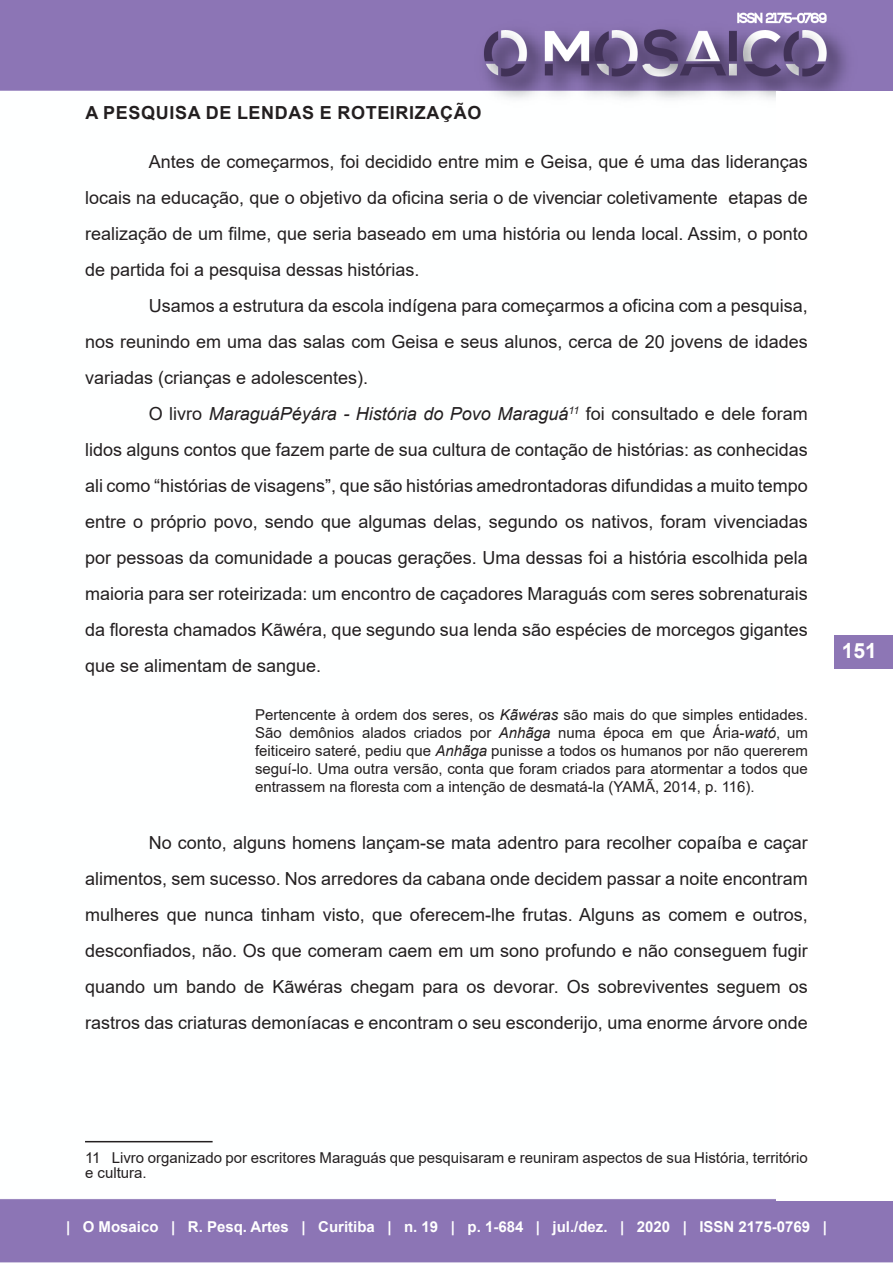
<style>
.page{position:relative;width:893px;height:1263px;background:#fff}
.page>*{position:absolute;margin:0;border:0;box-sizing:border-box;transform-origin:0 0}
.t1{font:700 21px "Arial";color:#fff}
.Corpo{font:18px/36px "Arial";color:#231f20;text-align:justify}
.Título_2{font:700 18px "Arial";letter-spacing:.035em;color:#231f20}
.citação{font:15px/18px "Arial";color:#231f20;text-align:justify}
.nota_rodape{font:15px/15px "Arial";color:#231f20}
.t2{font:700 15px "Arial";color:#fff}
.s1{font-style:italic}
</style>
<div class="page">
<img style="left:0;top:0;width:893px;height:1263px">
<div style="left:777px;top:92px;width:116px;height:1109px;background:#fff"></div>
<div style="left:834px;top:635px;width:59px;height:33px;background:#8d76b5"></div>
<hr style="left:85px;top:1141px;width:128px;height:1px;background:#231f20">
<p class="Título_2" style="left:85px;top:100px;width:397px">A PESQUISA DE LENDAS E ROTEIRIZAÇÃO</p>
<p class="Corpo" style="left:85px;top:144px;width:724px;text-indent:64px">Antes de começarmos, foi decidido entre mim e Geisa, que é uma das lideranças locais na educação, que o objetivo da oficina seria o de vivenciar coletivamente etapas de realização de um filme, que seria baseado em uma história ou lenda local. Assim, o ponto de partida foi a pesquisa dessas histórias.</p>
<p class="Corpo" style="left:85px;top:288px;width:724px;text-indent:64px">Usamos a estrutura da escola indígena para começarmos a oficina com a pesquisa, nos reunindo em uma das salas com Geisa e seus alunos, cerca de 20 jovens de idades variadas (crianças e adolescentes).</p>
<p class="Corpo" style="left:85px;top:396px;width:724px;text-indent:64px">O livro <span class="s1">MaraguáPéyára - História do Povo Maraguá</span><sup>11</sup> foi consultado e dele foram lidos alguns contos que fazem parte de sua cultura de contação de histórias: as conhecidas ali como “histórias de visagens”, que são histórias amedrontadoras difundidas a muito tempo entre o próprio povo, sendo que algumas delas, segundo os nativos, foram vivenciadas por pessoas da comunidade a poucas gerações. Uma dessas foi a história escolhida pela maioria para ser roteirizada: um encontro de caçadores Maraguás com seres sobrenaturais da floresta chamados Kãwéra, que segundo sua lenda são espécies de morcegos gigantes que se alimentam de sangue.</p>
<p class="citação" style="left:255px;top:706px;width:554px">Pertencente à ordem dos seres, os <span class="s1">Kãwéras</span> são mais do que simples entidades.<br>São demônios alados criados por <span class="s1">Anhãga</span> numa época em que Ária-<span class="s1">wató</span>, um feiticeiro sateré, pediu que <span class="s1">Anhãga</span> punisse a todos os humanos por não quererem seguí-lo. Uma outra versão, conta que foram criados para atormentar a todos que entrassem na floresta com a intenção de desmatá-la (YAMÃ, 2014, p. 116).</p>
<p class="Corpo" style="left:85px;top:825px;width:724px;text-indent:64px">No conto, alguns homens lançam-se mata adentro para recolher copaíba e caçar alimentos, sem sucesso. Nos arredores da cabana onde decidem passar a noite encontram mulheres que nunca tinham visto, que oferecem-lhe frutas. Alguns as comem e outros, desconfiados, não. Os que comeram caem em um sono profundo e não conseguem fugir quando um bando de Kãwéras chegam para os devorar. Os sobreviventes seguem os rastros das criaturas demoníacas e encontram o seu esconderijo, uma enorme árvore onde</p>
<p class="t1" style="left:842px;top:636px;width:37px">151</p>
<p class="nota_rodape" style="left:85px;top:1150px;width:724px">11 Livro organizado por escritores Maraguás que pesquisaram e reuniram aspectos de sua História, território e cultura.</p>
<p class="t2" style="left:66px;top:1216px;width:762px">| O Mosaico | R. Pesq. Artes | Curitiba | n. 19 | p. 1-684 | jul./dez. | 2020 | ISSN 2175-0769 |</p>
</div>
